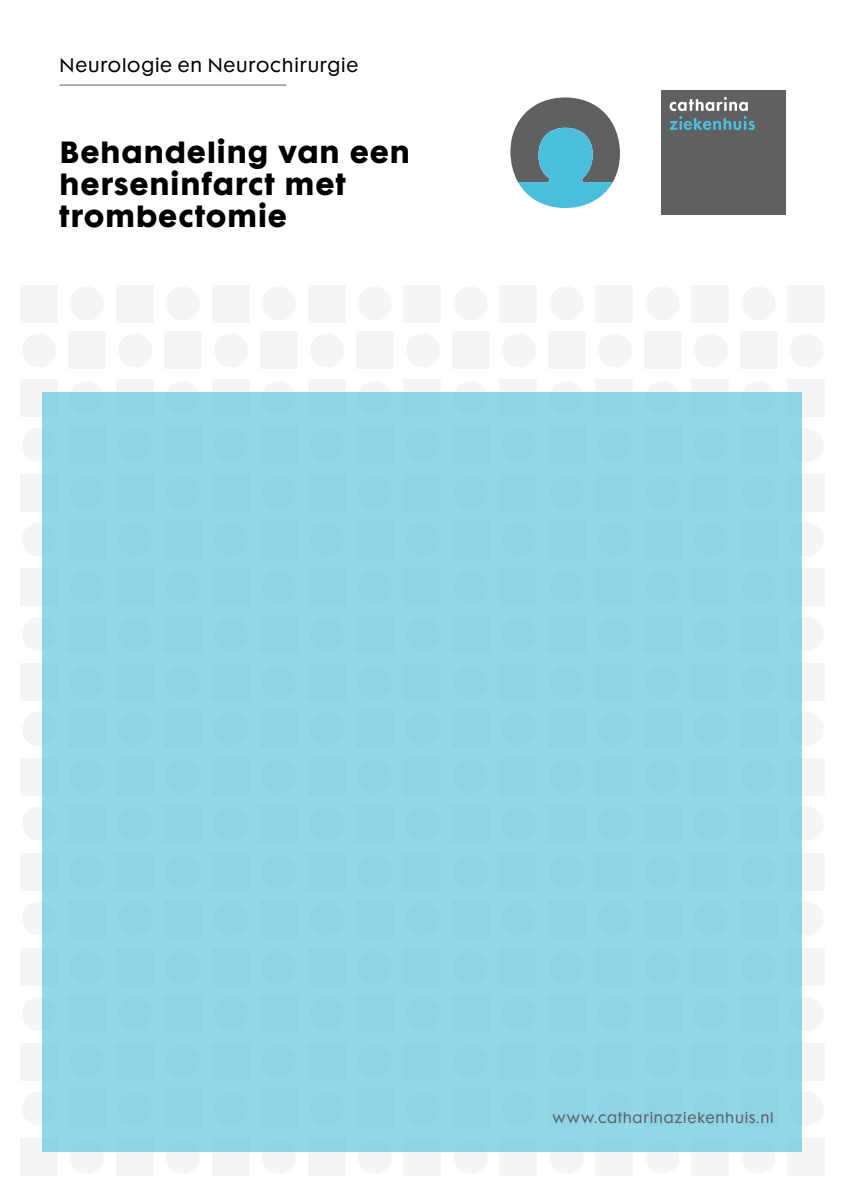
<style>
.page{position:relative;width:842px;height:1191px;background:#fff}
.page>*{position:absolute;margin:0;border:0;box-sizing:border-box;transform-origin:0 0}
.t1{font:700 28px/32px "Cg Futura Maxi";letter-spacing:.035em;color:#000}
.t2{font:18px "Cg Futura Maxi";letter-spacing:.045em;color:#000}
.t3{font:14px "Cg Futura Maxi";letter-spacing:.055em;color:#5f6062}
</style>
<div class="page">
<div style="left:70px;top:287px;width:34px;height:33px;background:#f5f5f6;border-radius:50%"></div>
<div style="left:116px;top:285px;width:37px;height:37px;background:#f5f5f6"></div>
<div style="left:166px;top:287px;width:34px;height:33px;background:#f5f5f6;border-radius:50%"></div>
<div style="left:212px;top:285px;width:37px;height:37px;background:#f5f5f6"></div>
<div style="left:262px;top:287px;width:34px;height:33px;background:#f5f5f6;border-radius:50%"></div>
<div style="left:308px;top:285px;width:37px;height:37px;background:#f5f5f6"></div>
<div style="left:358px;top:287px;width:33px;height:33px;background:#f5f5f6;border-radius:50%"></div>
<div style="left:404px;top:285px;width:37px;height:37px;background:#f5f5f6"></div>
<div style="left:454px;top:287px;width:33px;height:33px;background:#f5f5f6;border-radius:50%"></div>
<div style="left:500px;top:285px;width:37px;height:37px;background:#f5f5f6"></div>
<div style="left:549px;top:287px;width:34px;height:33px;background:#f5f5f6;border-radius:50%"></div>
<div style="left:596px;top:285px;width:37px;height:37px;background:#f5f5f6"></div>
<div style="left:645px;top:287px;width:34px;height:33px;background:#f5f5f6;border-radius:50%"></div>
<div style="left:692px;top:285px;width:37px;height:37px;background:#f5f5f6"></div>
<div style="left:741px;top:287px;width:34px;height:33px;background:#f5f5f6;border-radius:50%"></div>
<div style="left:788px;top:285px;width:37px;height:37px;background:#f5f5f6"></div>
<div style="left:20px;top:285px;width:37px;height:37px;background:#f5f5f6"></div>
<div style="left:118px;top:333px;width:34px;height:34px;background:#f5f5f6;border-radius:50%"></div>
<div style="left:164px;top:332px;width:38px;height:37px;background:#f5f5f6"></div>
<div style="left:214px;top:333px;width:34px;height:34px;background:#f5f5f6;border-radius:50%"></div>
<div style="left:260px;top:332px;width:37px;height:37px;background:#f5f5f6"></div>
<div style="left:310px;top:333px;width:34px;height:34px;background:#f5f5f6;border-radius:50%"></div>
<div style="left:356px;top:332px;width:37px;height:37px;background:#f5f5f6"></div>
<div style="left:406px;top:333px;width:34px;height:34px;background:#f5f5f6;border-radius:50%"></div>
<div style="left:452px;top:332px;width:37px;height:37px;background:#f5f5f6"></div>
<div style="left:502px;top:333px;width:34px;height:34px;background:#f5f5f6;border-radius:50%"></div>
<div style="left:548px;top:332px;width:37px;height:37px;background:#f5f5f6"></div>
<div style="left:598px;top:333px;width:34px;height:34px;background:#f5f5f6;border-radius:50%"></div>
<div style="left:644px;top:332px;width:37px;height:37px;background:#f5f5f6"></div>
<div style="left:694px;top:333px;width:34px;height:34px;background:#f5f5f6;border-radius:50%"></div>
<div style="left:740px;top:332px;width:37px;height:37px;background:#f5f5f6"></div>
<div style="left:790px;top:333px;width:34px;height:34px;background:#f5f5f6;border-radius:50%"></div>
<div style="left:22px;top:333px;width:34px;height:34px;background:#f5f5f6;border-radius:50%"></div>
<div style="left:68px;top:332px;width:37px;height:37px;background:#f5f5f6"></div>
<div style="left:70px;top:381px;width:34px;height:34px;background:#f5f5f6;border-radius:50%"></div>
<div style="left:116px;top:379px;width:37px;height:37px;background:#f5f5f6"></div>
<div style="left:166px;top:381px;width:34px;height:34px;background:#f5f5f6;border-radius:50%"></div>
<div style="left:212px;top:379px;width:37px;height:37px;background:#f5f5f6"></div>
<div style="left:262px;top:381px;width:34px;height:34px;background:#f5f5f6;border-radius:50%"></div>
<div style="left:308px;top:379px;width:37px;height:37px;background:#f5f5f6"></div>
<div style="left:358px;top:381px;width:33px;height:34px;background:#f5f5f6;border-radius:50%"></div>
<div style="left:404px;top:379px;width:37px;height:37px;background:#f5f5f6"></div>
<div style="left:454px;top:381px;width:33px;height:34px;background:#f5f5f6;border-radius:50%"></div>
<div style="left:500px;top:379px;width:37px;height:37px;background:#f5f5f6"></div>
<div style="left:549px;top:381px;width:34px;height:34px;background:#f5f5f6;border-radius:50%"></div>
<div style="left:596px;top:379px;width:37px;height:37px;background:#f5f5f6"></div>
<div style="left:645px;top:381px;width:34px;height:34px;background:#f5f5f6;border-radius:50%"></div>
<div style="left:692px;top:379px;width:37px;height:37px;background:#f5f5f6"></div>
<div style="left:741px;top:381px;width:34px;height:34px;background:#f5f5f6;border-radius:50%"></div>
<div style="left:788px;top:379px;width:37px;height:37px;background:#f5f5f6"></div>
<div style="left:20px;top:379px;width:37px;height:37px;background:#f5f5f6"></div>
<div style="left:790px;top:428px;width:34px;height:34px;background:#f5f5f6;border-radius:50%"></div>
<div style="left:22px;top:428px;width:34px;height:34px;background:#f5f5f6;border-radius:50%"></div>
<div style="left:788px;top:474px;width:37px;height:37px;background:#f5f5f6"></div>
<div style="left:20px;top:474px;width:37px;height:37px;background:#f5f5f6"></div>
<div style="left:790px;top:523px;width:34px;height:33px;background:#f5f5f6;border-radius:50%"></div>
<div style="left:22px;top:523px;width:34px;height:33px;background:#f5f5f6;border-radius:50%"></div>
<div style="left:788px;top:568px;width:37px;height:38px;background:#f5f5f6"></div>
<div style="left:20px;top:568px;width:37px;height:38px;background:#f5f5f6"></div>
<div style="left:790px;top:617px;width:34px;height:34px;background:#f5f5f6;border-radius:50%"></div>
<div style="left:22px;top:617px;width:34px;height:34px;background:#f5f5f6;border-radius:50%"></div>
<div style="left:788px;top:663px;width:37px;height:37px;background:#f5f5f6"></div>
<div style="left:20px;top:663px;width:37px;height:37px;background:#f5f5f6"></div>
<div style="left:790px;top:712px;width:34px;height:34px;background:#f5f5f6;border-radius:50%"></div>
<div style="left:22px;top:712px;width:34px;height:34px;background:#f5f5f6;border-radius:50%"></div>
<div style="left:788px;top:758px;width:37px;height:37px;background:#f5f5f6"></div>
<div style="left:20px;top:758px;width:37px;height:37px;background:#f5f5f6"></div>
<div style="left:790px;top:806px;width:34px;height:34px;background:#f5f5f6;border-radius:50%"></div>
<div style="left:22px;top:806px;width:34px;height:34px;background:#f5f5f6;border-radius:50%"></div>
<div style="left:788px;top:853px;width:37px;height:37px;background:#f5f5f6"></div>
<div style="left:20px;top:853px;width:37px;height:37px;background:#f5f5f6"></div>
<div style="left:790px;top:901px;width:34px;height:34px;background:#f5f5f6;border-radius:50%"></div>
<div style="left:22px;top:901px;width:34px;height:34px;background:#f5f5f6;border-radius:50%"></div>
<div style="left:788px;top:948px;width:37px;height:37px;background:#f5f5f6"></div>
<div style="left:20px;top:948px;width:37px;height:37px;background:#f5f5f6"></div>
<div style="left:790px;top:997px;width:34px;height:34px;background:#f5f5f6;border-radius:50%"></div>
<div style="left:22px;top:997px;width:34px;height:34px;background:#f5f5f6;border-radius:50%"></div>
<div style="left:788px;top:1043px;width:37px;height:37px;background:#f5f5f6"></div>
<div style="left:20px;top:1043px;width:37px;height:37px;background:#f5f5f6"></div>
<div style="left:790px;top:1091px;width:34px;height:34px;background:#f5f5f6;border-radius:50%"></div>
<div style="left:22px;top:1091px;width:34px;height:34px;background:#f5f5f6;border-radius:50%"></div>
<div style="left:70px;top:1139px;width:34px;height:34px;background:#f5f5f6;border-radius:50%"></div>
<div style="left:116px;top:1138px;width:37px;height:37px;background:#f5f5f6"></div>
<div style="left:166px;top:1139px;width:34px;height:34px;background:#f5f5f6;border-radius:50%"></div>
<div style="left:212px;top:1138px;width:37px;height:37px;background:#f5f5f6"></div>
<div style="left:262px;top:1139px;width:34px;height:34px;background:#f5f5f6;border-radius:50%"></div>
<div style="left:308px;top:1138px;width:37px;height:37px;background:#f5f5f6"></div>
<div style="left:358px;top:1139px;width:33px;height:34px;background:#f5f5f6;border-radius:50%"></div>
<div style="left:404px;top:1138px;width:37px;height:37px;background:#f5f5f6"></div>
<div style="left:454px;top:1139px;width:33px;height:34px;background:#f5f5f6;border-radius:50%"></div>
<div style="left:500px;top:1138px;width:37px;height:37px;background:#f5f5f6"></div>
<div style="left:549px;top:1139px;width:34px;height:34px;background:#f5f5f6;border-radius:50%"></div>
<div style="left:596px;top:1138px;width:37px;height:37px;background:#f5f5f6"></div>
<div style="left:645px;top:1139px;width:34px;height:34px;background:#f5f5f6;border-radius:50%"></div>
<div style="left:692px;top:1138px;width:37px;height:37px;background:#f5f5f6"></div>
<div style="left:741px;top:1139px;width:34px;height:34px;background:#f5f5f6;border-radius:50%"></div>
<div style="left:788px;top:1138px;width:37px;height:37px;background:#f5f5f6"></div>
<div style="left:20px;top:1138px;width:37px;height:37px;background:#f5f5f6"></div>
<div style="left:43px;top:392px;width:759px;height:760px;background:#8fd4e5"></div>
<hr style="left:60px;top:85px;width:226px;height:1px;background:#5f6062">
<svg style="left:510px;top:97px;width:110px;height:111px"></svg>
<div style="left:661px;top:90px;width:124px;height:125px;background:#5f6062"></div>
<svg style="left:669px;top:97px;width:86px;height:33px"></svg>
<p class="t2" style="left:60px;top:54px;width:300px">Neurologie en Neurochirurgie</p>
<p class="t1" style="left:60px;top:137px;width:352px">Behandeling van een herseninfarct met trombectomie</p>
<p class="t3" style="left:552px;top:1109px;width:223px">www.catharinaziekenhuis.nl</p>
</div>
